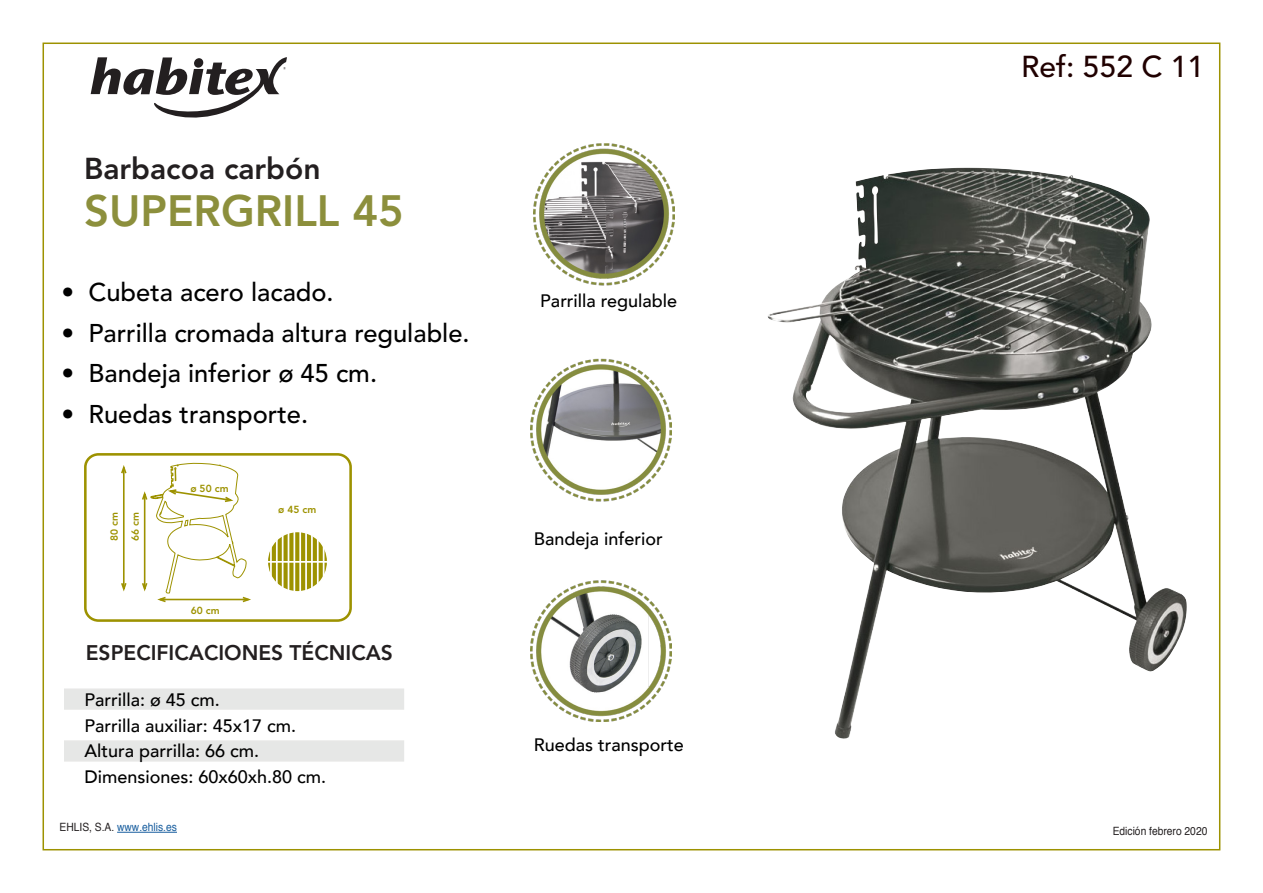
<style>
.page{position:relative;width:1263px;height:893px;background:#fff}
.page>*{position:absolute;margin:0;border:0;box-sizing:border-box;transform-origin:0 0}
.t1{font:800 43.5px "Avenir LT Std";color:#8c8f3c}
.t2{font:800 30px "Avenir LT Std";color:#231f20}
.t3{font:500 30px "Avenir LT Std";color:#200000}
.t4{font:500 25.5px "Avenir LT Std";color:#000}
.t5{font:800 21px "Avenir LT Std";color:#231f20}
.t6{font:500 18px "Avenir";color:#000}
.t7{font:17.85px "Verdana";color:#231f20}
.t8{font:11.4px "Helvetica";color:#175d9e;scale:.9 1}
.t9{font:11.4px "Helvetica";color:#231f20;scale:.9 1}
.t10{font:800 10.2px "Avenir LT Std";color:#9d9200}
.s1{color:#231f20}
</style>
<div class="page">
<hr style="left:117px;top:832px;width:60px;height:1px;background:#175d9e">
<div style="left:64px;top:740px;width:340px;height:22px;background:#e6e7e6"></div>
<div style="left:64px;top:688px;width:340px;height:22px;background:#e6e7e6"></div>
<img style="left:767px;top:169px;width:420px;height:570px">
<img style="left:534px;top:144px;width:141px;height:142px">
<img style="left:530px;top:358px;width:141px;height:144px">
<img style="left:530px;top:580px;width:141px;height:142px">
<svg style="left:91px;top:57px;width:196px;height:61px"></svg>
<div style="left:84px;top:453px;width:268px;height:169px;border:3px solid #9d9200;border-radius:13px"></div>
<svg style="left:121px;top:465px;width:6px;height:127px"></svg>
<hr style="left:123px;top:468px;width:2px;height:120px;background:#9d9200">
<svg style="left:141px;top:453px;width:113px;height:150px"></svg>
<hr style="left:144px;top:494px;width:1px;height:94px;background:#9d9200">
<svg style="left:267px;top:531px;width:61px;height:61px;background:#a79d1c"></svg>
<hr style="left:267px;top:561px;width:61px;height:2px;background:#fff">
<hr style="left:293px;top:531px;width:2px;height:61px;background:#fff">
<hr style="left:299px;top:531px;width:2px;height:61px;background:#fff">
<hr style="left:305px;top:531px;width:2px;height:61px;background:#fff">
<hr style="left:311px;top:531px;width:2px;height:61px;background:#fff">
<hr style="left:317px;top:531px;width:2px;height:61px;background:#fff">
<hr style="left:323px;top:531px;width:1px;height:61px;background:#fff">
<hr style="left:288px;top:531px;width:1px;height:61px;background:#fff">
<hr style="left:282px;top:531px;width:1px;height:61px;background:#fff">
<hr style="left:276px;top:531px;width:2px;height:61px;background:#fff">
<hr style="left:270px;top:531px;width:2px;height:61px;background:#fff">
<div style="left:266px;top:530px;width:63px;height:63px;border:2px solid #fff;border-radius:50%"></div>
<p class="t2" style="left:84px;top:151px;width:238px">Barbacoa carbón</p>
<p class="t1" style="left:84px;top:185px;width:321px">SUPERGRILL 45</p>
<p class="t4" style="left:61px;top:277px;width:274px">• Cubeta acero lacado.</p>
<p class="t4" style="left:61px;top:318px;width:410px">• Parrilla cromada altura regulable.</p>
<p class="t4" style="left:61px;top:358px;width:317px">• Bandeja inferior ø 45 cm.</p>
<p class="t4" style="left:61px;top:399px;width:248px">• Ruedas transporte.</p>
<p class="t7" style="left:91px;top:410px;width:70px">Negatiu</p>
<p class="t10" style="left:108px;top:541px;width:30px;rotate:-90deg">80 cm</p>
<p class="t10" style="left:129px;top:541px;width:30px;rotate:-90deg">66 cm</p>
<p class="t10" style="left:190px;top:482px;width:40px">ø 50 cm</p>
<p class="t10" style="left:191px;top:604px;width:30px">60 cm</p>
<p class="t10" style="left:278px;top:504px;width:40px">ø 45 cm</p>
<p class="t5" style="left:86px;top:640px;width:309px">ESPECIFICACIONES TÉCNICAS</p>
<p class="t6" style="left:84px;top:685px;width:137px">Parrilla: ø 45 cm.</p>
<p class="t6" style="left:84px;top:710px;width:213px">Parrilla auxiliar: 45x17 cm.</p>
<p class="t6" style="left:84px;top:736px;width:176px">Altura parrilla: 66 cm.</p>
<p class="t6" style="left:84px;top:761px;width:243px">Dimensiones: 60x60xh.80 cm.</p>
<p class="t8" style="left:60px;top:819px;width:132px"><span class="s1">EHLIS, S.A.</span> www.ehlis.es</p>
<p class="t6" style="left:540px;top:285px;width:138px">Parrilla regulable</p>
<p class="t6" style="left:534px;top:523px;width:131px">Bandeja inferior</p>
<p class="t6" style="left:534px;top:729px;width:152px">Ruedas transporte</p>
<p class="t3" style="left:1021px;top:49px;width:184px">Ref: 552 C 11</p>
<p class="t9" style="left:1113px;top:822px;width:107px">Edición febrero 2020</p>
</div>
